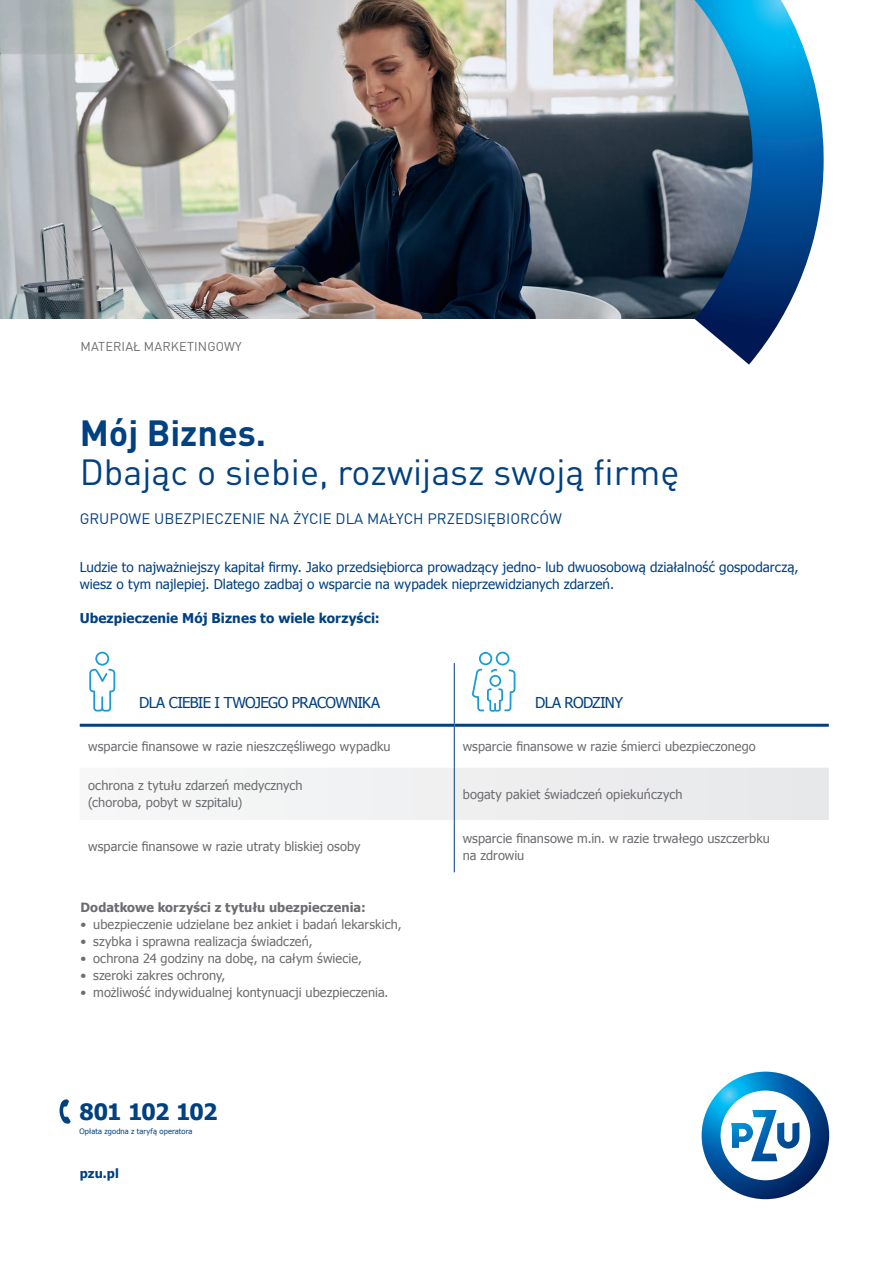
<style>
.page{position:relative;width:893px;height:1263px;background:#fff}
.page>*{position:absolute;margin:0;border:0;box-sizing:border-box;transform-origin:0 0}
.t1{font:36px "DIN Pro Pl";color:#014081}
.t2{font:700 36px "DIN Pro Pl";color:#014081}
.t3{font:700 22.5px "Tahoma";letter-spacing:-.035em;color:#014081}
.t4{font:15px "DIN Pro Pl";color:#014081}
.t5{font:15px "Tahoma";letter-spacing:-.045em;color:#014081}
.t6{font:13.5px/17px "Tahoma";letter-spacing:.005em;color:#014081}
.t7{font:700 13.5px "Tahoma";letter-spacing:.005em;color:#014081}
.t8{font:12.75px/17px "Tahoma";letter-spacing:.005em;color:#6c6d70}
.t9{font:700 12.75px "Tahoma";letter-spacing:.01em;color:#6c6d70}
.t10{font:12.75px "DIN Pro Pl";letter-spacing:.01em;color:#6c6d70}
.t11{font:700 12.75px "Tahoma";color:#014081}
.t12{font:7.5px "Tahoma";letter-spacing:.02em;color:#014081}
</style>
<div class="page">
<img style="left:0;top:0;width:695px;height:319px">
<svg style="left:702px;top:1071px;width:127px;height:128px"></svg>
<svg style="left:695px;top:0;width:129px;height:365px"></svg>
<svg style="left:60px;top:1099px;width:11px;height:25px"></svg>
<svg style="left:89px;top:652px;width:26px;height:59px"></svg>
<svg style="left:472px;top:652px;width:43px;height:60px"></svg>
<div style="left:201px;top:768px;width:628px;height:52px;background:#eeeeef"></div>
<hr style="left:454px;top:663px;width:1px;height:61px;background:#014081">
<hr style="left:454px;top:727px;width:1px;height:41px;background:#014081">
<hr style="left:454px;top:768px;width:1px;height:52px;background:#014081">
<hr style="left:454px;top:820px;width:1px;height:52px;background:#014081">
<hr style="left:80px;top:724px;width:374px;height:3px;background:#014081">
<hr style="left:454px;top:724px;width:375px;height:3px;background:#014081">
<p class="t10" style="left:81px;top:338px;width:163px">MATERIAŁ MARKETINGOWY</p>
<h1 class="t2" style="left:80px;top:409px;width:188px">Mój Biznes.</h1>
<h1 class="t1" style="left:80px;top:449px;width:601px">Dbając o siebie, rozwijasz swoją firmę</h1>
<p class="t4" style="left:80px;top:509px;width:484px">GRUPOWE UBEZPIECZENIE NA ŻYCIE DLA MAŁYCH PRZEDSIĘBIORCÓW</p>
<p class="t6" style="left:80px;top:558px;width:720px">Ludzie to najważniejszy kapitał firmy. Jako przedsiębiorca prowadzący jedno- lub dwuosobową działalność gospodarczą, wiesz o tym najlepiej. Dlatego zadbaj o wsparcie na wypadek nieprzewidzianych zdarzeń.</p>
<p class="t7" style="left:80px;top:609px;width:302px">Ubezpieczenie Mój Biznes to wiele korzyści:</p>
<p class="t5" style="left:139px;top:693px;width:242px">DLA CIEBIE I TWOJEGO PRACOWNIKA</p>
<p class="t5" style="left:535px;top:693px;width:89px">DLA RODZINY</p>
<p class="t8" style="left:88px;top:738px;width:304px">wsparcie finansowe w razie nieszczęśliwego wypadku</p>
<p class="t8" style="left:463px;top:738px;width:295px">wsparcie finansowe w razie śmierci ubezpieczonego</p>
<p class="t8" style="left:88px;top:776px;width:216px">ochrona z tytułu zdarzeń medycznych (choroba, pobyt w szpitalu)</p>
<p class="t8" style="left:463px;top:785px;width:221px">bogaty pakiet świadczeń opiekuńczych</p>
<p class="t8" style="left:88px;top:837px;width:274px">wsparcie finansowe w razie utraty bliskiej osoby</p>
<p class="t8" style="left:463px;top:829px;width:309px">wsparcie finansowe m.in. w razie trwałego uszczerbku na zdrowiu</p>
<p class="t9" style="left:80px;top:899px;width:287px">Dodatkowe korzyści z tytułu ubezpieczenia:</p>
<p class="t8" style="left:80px;top:915px;width:323px">• ubezpieczenie udzielane bez ankiet i badań lekarskich,</p>
<p class="t8" style="left:80px;top:932px;width:234px">• szybka i sprawna realizacja świadczeń,</p>
<p class="t8" style="left:80px;top:949px;width:283px">• ochrona 24 godziny na dobę, na całym świecie,</p>
<p class="t8" style="left:80px;top:966px;width:146px">• szeroki zakres ochrony,</p>
<p class="t8" style="left:80px;top:984px;width:309px">• możliwość indywidualnej kontynuacji ubezpieczenia.</p>
<h2 class="t3" style="left:79px;top:1096px;width:140px">801 102 102</h2>
<p class="t12" style="left:79px;top:1126px;width:115px">Opłata zgodna z taryfą operatora</p>
<p class="t11" style="left:80px;top:1164px;width:41px">pzu.pl</p>
</div>
